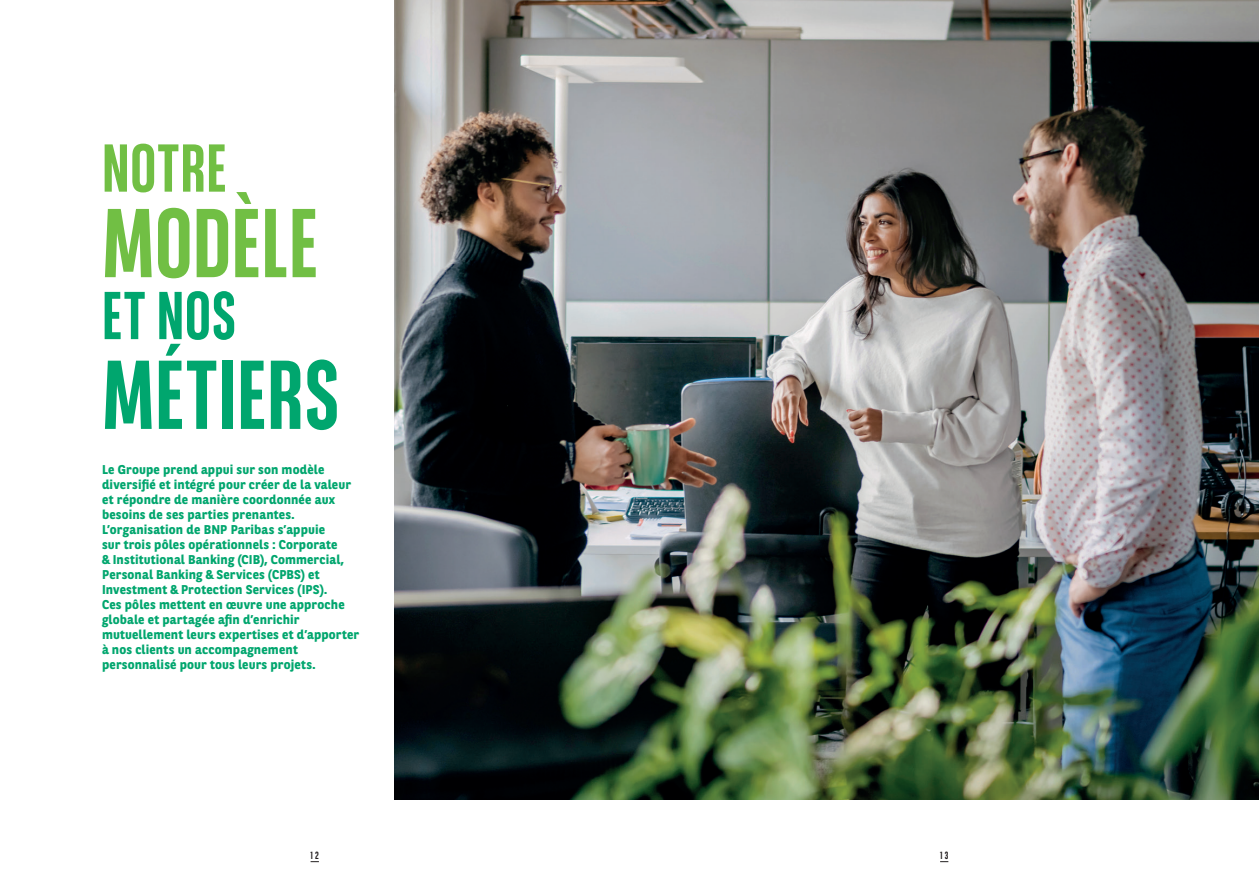
<style>
.page{position:relative;width:1259px;height:893px;background:#fff}
.page>*{position:absolute;margin:0;border:0;box-sizing:border-box;transform-origin:0 0}
.t1{font:700 97.5px "BNPP Sans Condensed";color:#00a66e}
.t2{font:700 97.5px "BNPP Sans Condensed";color:#71bf44}
.BNP_TITRE_NIVEAU2{font:700 67.5px "BNPP Sans Condensed";letter-spacing:.01em;color:#71bf44}
.BNP_TITRE_NIVEAU2-2{font:700 67.5px "BNPP Sans Condensed";color:#00a66e}
.BNP_TXT_LIGHT_8_11_F{font:700 12.75px/15px "BNPP Sans";letter-spacing:.015em;color:#00a66e}
.t3{font:700 10.5px "BNPP Sans Condensed";color:#231f20}
</style>
<div class="page">
<img style="left:394px;top:0;width:865px;height:799px">
<p class="BNP_TITRE_NIVEAU2" style="left:102px;top:129px;width:126px">NOTRE</p>
<p class="t2" style="left:102px;top:186px;width:218px">MODÈLE</p>
<p class="BNP_TITRE_NIVEAU2-2" style="left:102px;top:276px;width:136px">ET NOS</p>
<p class="t1" style="left:102px;top:338px;width:240px">MÉTIERS</p>
<p class="BNP_TXT_LIGHT_8_11_F" style="left:102px;top:462px;width:258px">Le Groupe prend appui sur son modèle diversifié et intégré pour créer de la valeur et répondre de manière coordonnée aux besoins de ses parties prenantes.<br>L’organisation de BNP Paribas s’appuie<br>sur trois pôles opérationnels : Corporate<br>&amp; Institutional Banking (CIB), Commercial, Personal Banking &amp; Services (CPBS) et Investment &amp; Protection Services (IPS).<br>Ces pôles mettent en œuvre une approche globale et partagée afin d’enrichir mutuellement leurs expertises et d’apporter à nos clients un accompagnement personnalisé pour tous leurs projets.</p>
<p class="t3" style="left:310px;top:849px;width:10px">12</p>
<p class="t3" style="left:940px;top:849px;width:10px">13</p>
</div>
